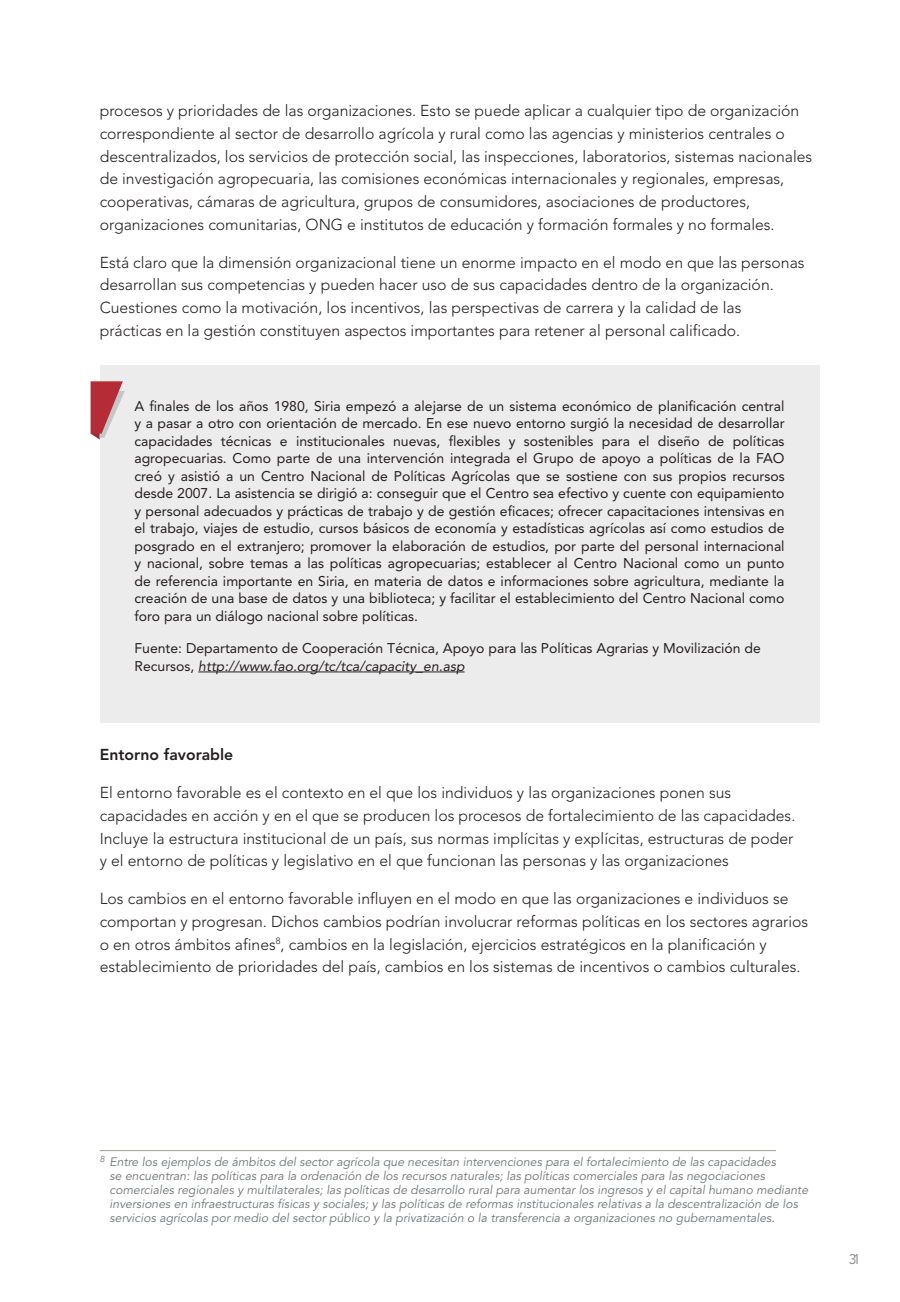
<style>
.page{position:relative;width:900px;height:1302px;background:#fff}
.page>*{position:absolute;margin:0;border:0;box-sizing:border-box;transform-origin:0 0}
.t1{font:300 15.75px/22.8px "Avenir";color:#231f20}
.t2{font:800 15.75px "Avenir";color:#231f20}
.t3{font:14px/17.5px "Avenir";color:#231f20;text-align:justify}
.t4{font:14px "Avenir";color:#898a8d}
.t5{font:italic 12.25px/14px "Avenir";color:#717477}
.s1{font-style:italic}
</style>
<div class="page">
<div style="left:100px;top:365px;width:719px;height:357px;background:#edecec"></div>
<hr style="left:198px;top:671px;width:266px;height:1px;background:#231f20">
<svg style="left:91px;top:381px;width:34px;height:58px"></svg>
<hr style="left:100px;top:1150px;width:676px;height:1px;background:#9e9c8f">
<p class="t1" style="left:100px;top:101px;width:714px">procesos y prioridades de las organizaciones. Esto se puede aplicar a cualquier tipo de organización correspondiente al sector de desarrollo agrícola y rural como las agencias y ministerios centrales o descentralizados, los servicios de protección social, las inspecciones, laboratorios, sistemas nacionales de investigación agropecuaria, las comisiones económicas internacionales y regionales, empresas, cooperativas, cámaras de agricultura, grupos de consumidores, asociaciones de productores, organizaciones comunitarias, ONG e institutos de educación y formación formales y no formales.</p>
<p class="t1" style="left:100px;top:252px;width:706px">Está claro que la dimensión organizacional tiene un enorme impacto en el modo en que las personas desarrollan sus competencias y pueden hacer uso de sus capacidades dentro de la organización.<br>Cuestiones como la motivación, los incentivos, las perspectivas de carrera y la calidad de las prácticas en la gestión constituyen aspectos importantes para retener al personal calificado.</p>
<p class="t3" style="left:134px;top:398px;width:651px">A finales de los años 1980, Siria empezó a alejarse de un sistema económico de planificación central y a pasar a otro con orientación de mercado. En ese nuevo entorno surgió la necesidad de desarrollar capacidades técnicas e institucionales nuevas, flexibles y sostenibles para el diseño de políticas agropecuarias. Como parte de una intervención integrada el Grupo de apoyo a políticas de la FAO creó y asistió a un Centro Nacional de Políticas Agrícolas que se sostiene con sus propios recursos desde 2007. La asistencia se dirigió a: conseguir que el Centro sea efectivo y cuente con equipamiento y personal adecuados y prácticas de trabajo y de gestión eficaces; ofrecer capacitaciones intensivas en el trabajo, viajes de estudio, cursos básicos de economía y estadísticas agrícolas así como estudios de posgrado en el extranjero; promover la elaboración de estudios, por parte del personal internacional y nacional, sobre temas a las políticas agropecuarias; establecer al Centro Nacional como un punto de referencia importante en Siria, en materia de datos e informaciones sobre agricultura, mediante la creación de una base de datos y una biblioteca; y facilitar el establecimiento del Centro Nacional como foro para un diálogo nacional sobre políticas.</p>
<p class="t3" style="left:134px;top:640px;width:628px">Fuente: Departamento de Cooperación Técnica, Apoyo para las Políticas Agrarias y Movilización de<br>Recursos, <span class="s1">http://www.fao.org/tc/tca/capacity_en.asp</span></p>
<p class="t2" style="left:100px;top:748px;width:135px">Entorno favorable</p>
<p class="t1" style="left:100px;top:782px;width:697px">El entorno favorable es el contexto en el que los individuos y las organizaciones ponen sus capacidades en acción y en el que se producen los procesos de fortalecimiento de las capacidades.<br>Incluye la estructura institucional de un país, sus normas implícitas y explícitas, estructuras de poder y el entorno de políticas y legislativo en el que funcionan las personas y las organizaciones</p>
<p class="t1" style="left:100px;top:888px;width:710px">Los cambios en el entorno favorable influyen en el modo en que las organizaciones e individuos se comportan y progresan. Dichos cambios podrían involucrar reformas políticas en los sectores agrarios o en otros ámbitos afines<sup>8</sup>, cambios en la legislación, ejercicios estratégicos en la planificación y establecimiento de prioridades del país, cambios en los sistemas de incentivos o cambios culturales.</p>
<p class="t5" style="left:110px;top:1155px;width:700px;text-indent:-10px"><sup>8</sup> Entre los ejemplos de ámbitos del sector agrícola que necesitan intervenciones para el fortalecimiento de las capacidades<br>se encuentran: las políticas para la ordenación de los recursos naturales; las políticas comerciales para las negociaciones comerciales regionales y multilaterales; las políticas de desarrollo rural para aumentar los ingresos y el capital humano mediante inversiones en infraestructuras físicas y sociales; y las políticas de reformas institucionales relativas a la descentralización de los servicios agrícolas por medio del sector público y la privatización o la transferencia a organizaciones no gubernamentales.</p>
<p class="t4" style="left:848px;top:1252px;width:9px">31</p>
</div>
